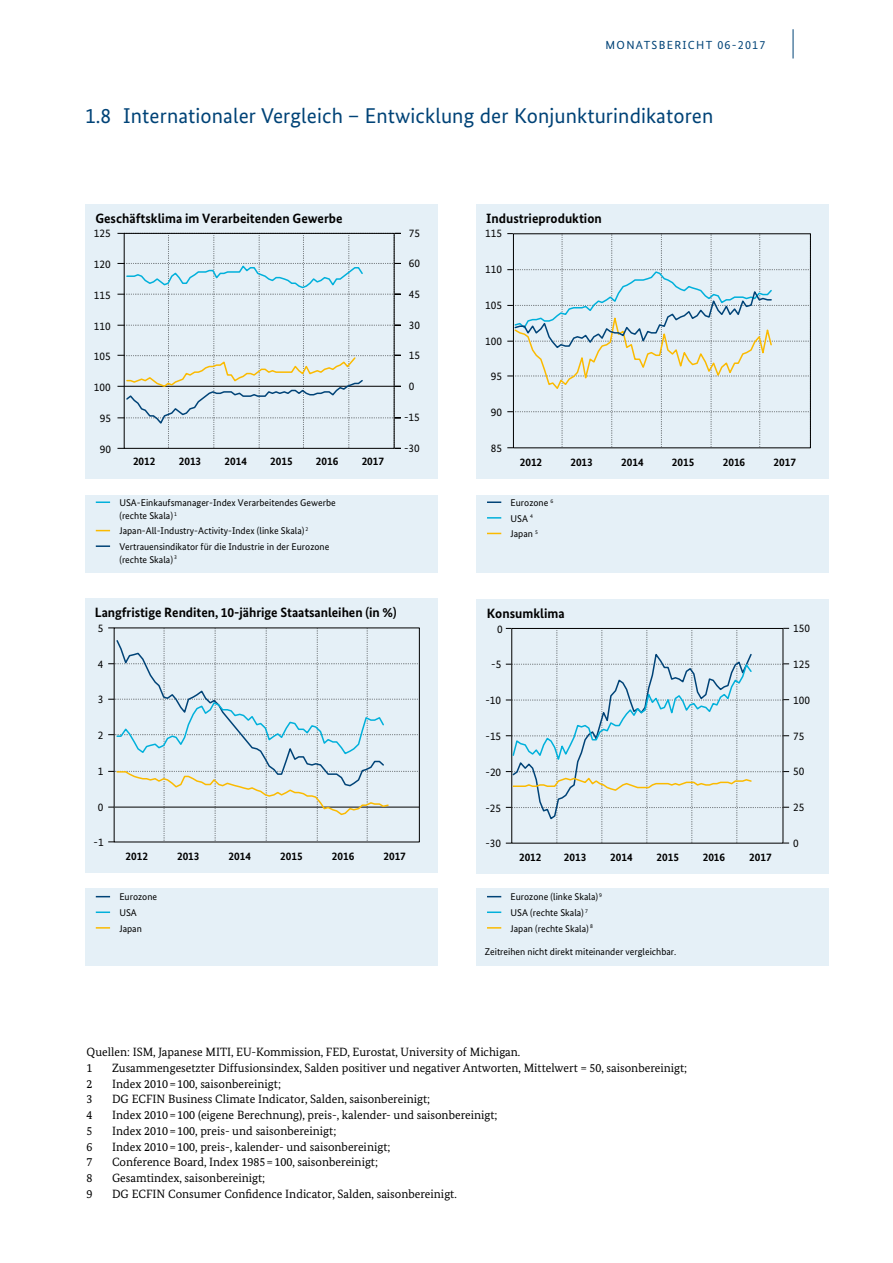
<style>
.page{position:relative;width:893px;height:1263px;background:#fff}
.page>*{position:absolute;margin:0;border:0;box-sizing:border-box;transform-origin:0 0}
.t1{font:21.3px "Bundes Sans";letter-spacing:.005em;color:#004377}
.t2{font:700 13.5px "Bundes Sans";color:#000}
.t3{font:12px/15.8px "Bundes Serif";color:#000}
.t4{font:11.7px "Bundes Sans";letter-spacing:.11em;color:#004377}
.t5{font:11.25px "Bundes Sans";color:#000}
.t6{font:700 11.25px "Bundes Sans";color:#000}
.t7{font:9.75px/15.6px "Bundes Sans";color:#000}
.s1{font-size:12px}
</style>
<div class="page">
<hr style="left:793px;top:29px;width:1px;height:30px;background:#004377">
<div style="left:85px;top:495px;width:353px;height:77px;background:#e5f0f7"></div>
<svg style="left:96px;top:501px;width:14px;height:2px"></svg>
<svg style="left:96px;top:530px;width:14px;height:1px"></svg>
<svg style="left:96px;top:545px;width:14px;height:2px"></svg>
<div style="left:476px;top:495px;width:353px;height:77px;background:#e5f0f7"></div>
<svg style="left:487px;top:501px;width:14px;height:2px"></svg>
<svg style="left:487px;top:517px;width:14px;height:2px"></svg>
<svg style="left:487px;top:533px;width:14px;height:1px"></svg>
<div style="left:85px;top:204px;width:353px;height:274px;background:#e5f0f7"></div>
<svg style="left:117px;top:233px;width:284px;height:216px"></svg>
<div style="left:85px;top:598px;width:353px;height:275px;background:#e5f0f7"></div>
<svg style="left:108px;top:627px;width:311px;height:215px"></svg>
<div style="left:476px;top:599px;width:353px;height:274px;background:#e5f0f7"></div>
<svg style="left:506px;top:628px;width:283px;height:216px"></svg>
<div style="left:476px;top:205px;width:353px;height:274px;background:#e5f0f7"></div>
<svg style="left:507px;top:233px;width:304px;height:215px"></svg>
<div style="left:85px;top:888px;width:352px;height:78px;background:#e5f0f7"></div>
<svg style="left:96px;top:896px;width:14px;height:1px"></svg>
<svg style="left:96px;top:911px;width:14px;height:2px"></svg>
<svg style="left:96px;top:927px;width:14px;height:2px"></svg>
<div style="left:476px;top:888px;width:353px;height:78px;background:#e5f0f7"></div>
<svg style="left:487px;top:896px;width:14px;height:1px"></svg>
<svg style="left:487px;top:911px;width:14px;height:2px"></svg>
<svg style="left:487px;top:927px;width:14px;height:2px"></svg>
<p class="t4" style="left:606px;top:38px;width:161px">MONATSBERICHT <span class="s1">06-2017</span></p>
<h1 class="t1" style="left:85px;top:103px;width:630px">1.8 Internationaler Vergleich – Entwicklung der Konjunkturindikatoren</h1>
<p class="t2" style="left:95px;top:210px;width:249px">Geschäftsklima im Verarbeitenden Gewerbe</p>
<p class="t2" style="left:486px;top:210px;width:117px">Industrieproduktion</p>
<p class="t5" style="left:94px;top:227px;width:18px">125</p>
<p class="t5" style="left:409px;top:226px;width:13px">75</p>
<p class="t5" style="left:485px;top:227px;width:18px">115</p>
<p class="t5" style="left:94px;top:257px;width:18px">120</p>
<p class="t5" style="left:409px;top:257px;width:13px">60</p>
<p class="t5" style="left:485px;top:262px;width:18px">110</p>
<p class="t5" style="left:94px;top:288px;width:18px">115</p>
<p class="t5" style="left:409px;top:287px;width:13px">45</p>
<p class="t5" style="left:485px;top:298px;width:18px">105</p>
<p class="t5" style="left:94px;top:319px;width:18px">110</p>
<p class="t5" style="left:409px;top:318px;width:13px">30</p>
<p class="t5" style="left:485px;top:334px;width:18px">100</p>
<p class="t5" style="left:94px;top:350px;width:18px">105</p>
<p class="t5" style="left:409px;top:349px;width:13px">15</p>
<p class="t5" style="left:491px;top:370px;width:13px">95</p>
<p class="t5" style="left:94px;top:380px;width:18px">100</p>
<p class="t5" style="left:409px;top:379px;width:7px">0</p>
<p class="t5" style="left:100px;top:411px;width:13px">95</p>
<p class="t5" style="left:404px;top:410px;width:17px">-15</p>
<p class="t5" style="left:491px;top:405px;width:13px">90</p>
<p class="t5" style="left:100px;top:442px;width:13px">90</p>
<p class="t5" style="left:404px;top:441px;width:17px">-30</p>
<p class="t5" style="left:491px;top:441px;width:13px">85</p>
<p class="t6" style="left:133px;top:455px;width:24px">2012</p>
<p class="t6" style="left:179px;top:455px;width:24px">2013</p>
<p class="t6" style="left:224px;top:455px;width:24px">2014</p>
<p class="t6" style="left:270px;top:455px;width:24px">2015</p>
<p class="t6" style="left:316px;top:455px;width:24px">2016</p>
<p class="t6" style="left:362px;top:455px;width:24px">2017</p>
<p class="t6" style="left:520px;top:455px;width:24px">2012</p>
<p class="t6" style="left:570px;top:455px;width:24px">2013</p>
<p class="t6" style="left:621px;top:455px;width:24px">2014</p>
<p class="t6" style="left:672px;top:455px;width:24px">2015</p>
<p class="t6" style="left:723px;top:455px;width:24px">2016</p>
<p class="t6" style="left:773px;top:455px;width:24px">2017</p>
<p class="t7" style="left:119px;top:496px;width:218px;line-height:12.8px">USA-Einkaufsmanager-Index Verarbeitendes Gewerbe (rechte Skala) <sup>1</sup></p>
<p class="t7" style="left:119px;top:523px;width:211px">Japan-All-Industry-Activity-Index (linke Skala) <sup>2<br></sup>Vertrauensindikator für die Industrie in der Eurozone</p>
<p class="t7" style="left:119px;top:551px;width:59px">(rechte Skala) <sup>3</sup></p>
<p class="t7" style="left:511px;top:495px;width:44px">Eurozone <sup>6<br></sup>USA <sup>4<br></sup>Japan <sup>5</sup></p>
<p class="t2" style="left:95px;top:604px;width:303px">Langfristige Renditen, 10-jährige Staatsanleihen (in %)</p>
<p class="t2" style="left:487px;top:605px;width:79px">Konsumklima</p>
<p class="t5" style="left:98px;top:621px;width:7px">5</p>
<p class="t5" style="left:497px;top:622px;width:7px">0</p>
<p class="t5" style="left:793px;top:621px;width:18px">150</p>
<p class="t5" style="left:98px;top:657px;width:7px">4</p>
<p class="t5" style="left:491px;top:658px;width:12px">-5</p>
<p class="t5" style="left:793px;top:657px;width:18px">125</p>
<p class="t5" style="left:98px;top:693px;width:7px">3</p>
<p class="t5" style="left:485px;top:693px;width:17px">-10</p>
<p class="t5" style="left:793px;top:693px;width:18px">100</p>
<p class="t5" style="left:98px;top:728px;width:7px">2</p>
<p class="t5" style="left:485px;top:729px;width:17px">-15</p>
<p class="t5" style="left:793px;top:729px;width:13px">75</p>
<p class="t5" style="left:98px;top:764px;width:7px">1</p>
<p class="t5" style="left:98px;top:800px;width:7px">0</p>
<p class="t5" style="left:485px;top:765px;width:17px">-20</p>
<p class="t5" style="left:793px;top:765px;width:13px">50</p>
<p class="t5" style="left:485px;top:801px;width:17px">-25</p>
<p class="t5" style="left:793px;top:800px;width:13px">25</p>
<p class="t5" style="left:94px;top:835px;width:12px">-1</p>
<p class="t5" style="left:485px;top:837px;width:17px">-30</p>
<p class="t5" style="left:793px;top:836px;width:7px">0</p>
<p class="t6" style="left:125px;top:849px;width:24px">2012</p>
<p class="t6" style="left:177px;top:849px;width:24px">2013</p>
<p class="t6" style="left:229px;top:849px;width:24px">2014</p>
<p class="t6" style="left:280px;top:849px;width:24px">2015</p>
<p class="t6" style="left:332px;top:849px;width:24px">2016</p>
<p class="t6" style="left:383px;top:849px;width:24px">2017</p>
<p class="t6" style="left:519px;top:850px;width:24px">2012</p>
<p class="t6" style="left:564px;top:850px;width:24px">2013</p>
<p class="t6" style="left:610px;top:850px;width:24px">2014</p>
<p class="t6" style="left:656px;top:850px;width:24px">2015</p>
<p class="t6" style="left:703px;top:850px;width:24px">2016</p>
<p class="t6" style="left:749px;top:850px;width:24px">2017</p>
<p class="t7" style="left:119px;top:889px;width:39px">Eurozone<br>USA<br>Japan</p>
<p class="t7" style="left:511px;top:889px;width:93px">Eurozone (linke Skala) <sup>9<br></sup>USA (rechte Skala) <sup>7<br></sup>Japan (rechte Skala) <sup>8</sup></p>
<p class="t7" style="left:485px;top:944px;width:193px">Zeitreihen nicht direkt miteinander vergleichbar.</p>
<p class="t3" style="left:87px;top:1044px;width:435px">Quellen: ISM, Japanese MITI, EU-Kommission, FED, Eurostat, University of Michigan.<br>1</p>
<p class="t3" style="left:112px;top:1060px;width:577px">Zusammengesetzter Diffusionsindex, Salden positiver und negativer Antworten, Mittelwert = 50, saisonbereinigt;</p>
<p class="t3" style="left:87px;top:1075px;width:7px">2</p>
<p class="t3" style="left:112px;top:1075px;width:170px">Index 2010 =100, saisonbereinigt;</p>
<p class="t3" style="left:87px;top:1091px;width:7px">3</p>
<p class="t3" style="left:112px;top:1091px;width:320px">DG ECFIN Business Climate Indicator, Salden, saisonbereinigt;</p>
<p class="t3" style="left:87px;top:1107px;width:7px">4</p>
<p class="t3" style="left:112px;top:1107px;width:387px">Index 2010 =100 (eigene Berechnung), preis-, kalender- und saisonbereinigt;</p>
<p class="t3" style="left:87px;top:1123px;width:7px">5</p>
<p class="t3" style="left:112px;top:1123px;width:226px">Index 2010 =100, preis- und saisonbereinigt;</p>
<p class="t3" style="left:87px;top:1138px;width:7px">6</p>
<p class="t3" style="left:112px;top:1138px;width:280px">Index 2010 =100, preis-, kalender- und saisonbereinigt;</p>
<p class="t3" style="left:87px;top:1154px;width:7px">7</p>
<p class="t3" style="left:112px;top:1154px;width:267px">Conference Board, Index 1985 =100, saisonbereinigt;</p>
<p class="t3" style="left:87px;top:1170px;width:7px">8</p>
<p class="t3" style="left:112px;top:1170px;width:155px">Gesamtindex, saisonbereinigt;</p>
<p class="t3" style="left:87px;top:1186px;width:7px">9</p>
<p class="t3" style="left:112px;top:1186px;width:346px">DG ECFIN Consumer Confidence Indicator, Salden, saisonbereinigt.</p>
</div>
